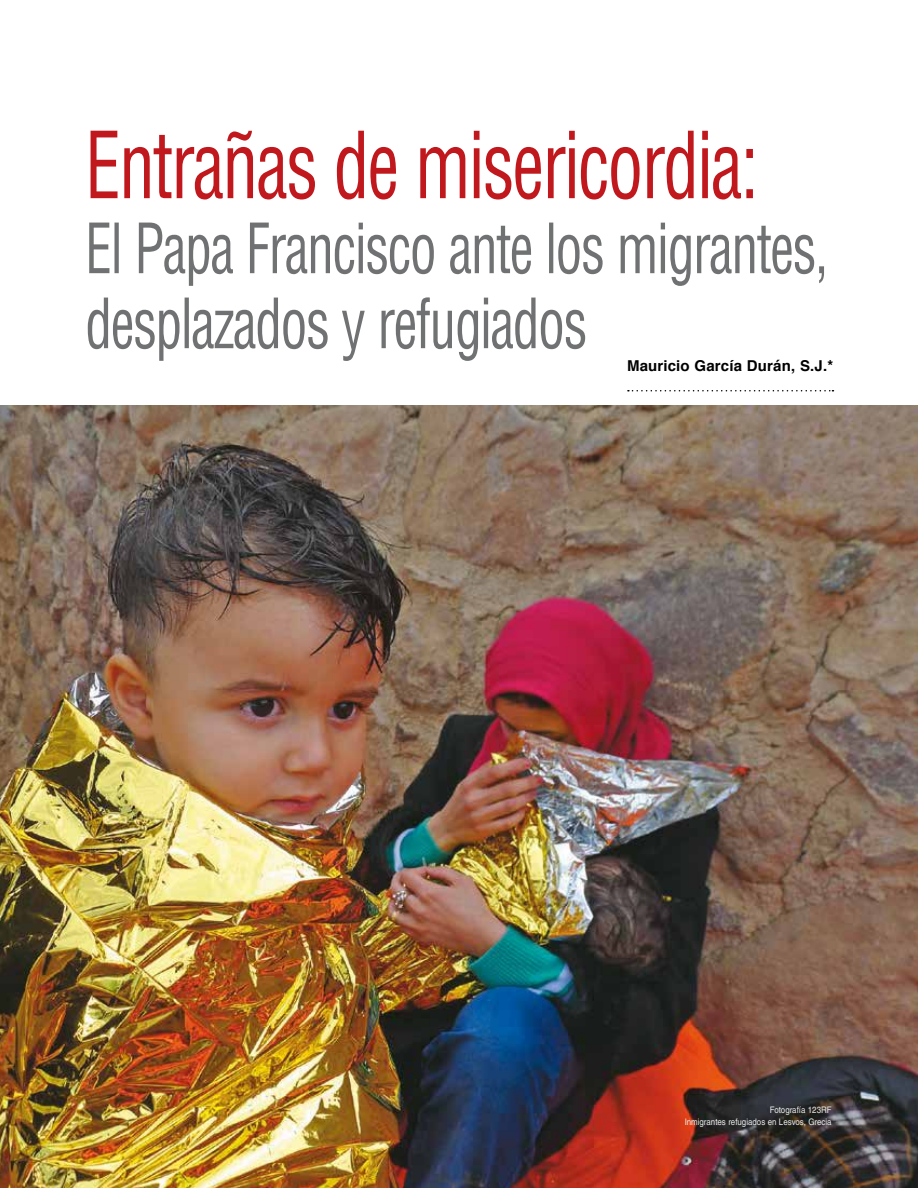
<style>
.page{position:relative;width:918px;height:1188px;background:#fff}
.page>*{position:absolute;margin:0;border:0;box-sizing:border-box;transform-origin:0 0}
.t1{font:condensed 90px "Helvetica";letter-spacing:-.03em;color:#c0181d;scale:.8 1}
.t2{font:condensed 67.5px/75px "Helvetica";letter-spacing:-.03em;color:#707172;scale:.8 1}
.t3{font:700 15px "Helvetica";letter-spacing:.01em;color:#000}
.t4{font:9px/12px "Helvetica";color:#eceded;text-align:right;scale:.88 1}
</style>
<div class="page">
<svg style="left:628px;top:390px;width:205px;height:1px"></svg>
<img style="left:0;top:405px;width:918px;height:783px">
<h1 class="t1" style="left:85px;top:107px;width:843px">Entrañas de misericordia:</h1>
<p class="t2" style="left:85px;top:211px;width:930px">El Papa Francisco ante los migrantes, desplazados y refugiados</p>
<p class="t3" style="left:627px;top:356px;width:208px">Mauricio García Durán, S.J.*</p>
<p class="t4" style="left:685px;top:1104px;width:169px">Fotografía 123RF<br>Inmigrantes refugiados en Lesvos, Grecia</p>
</div>
